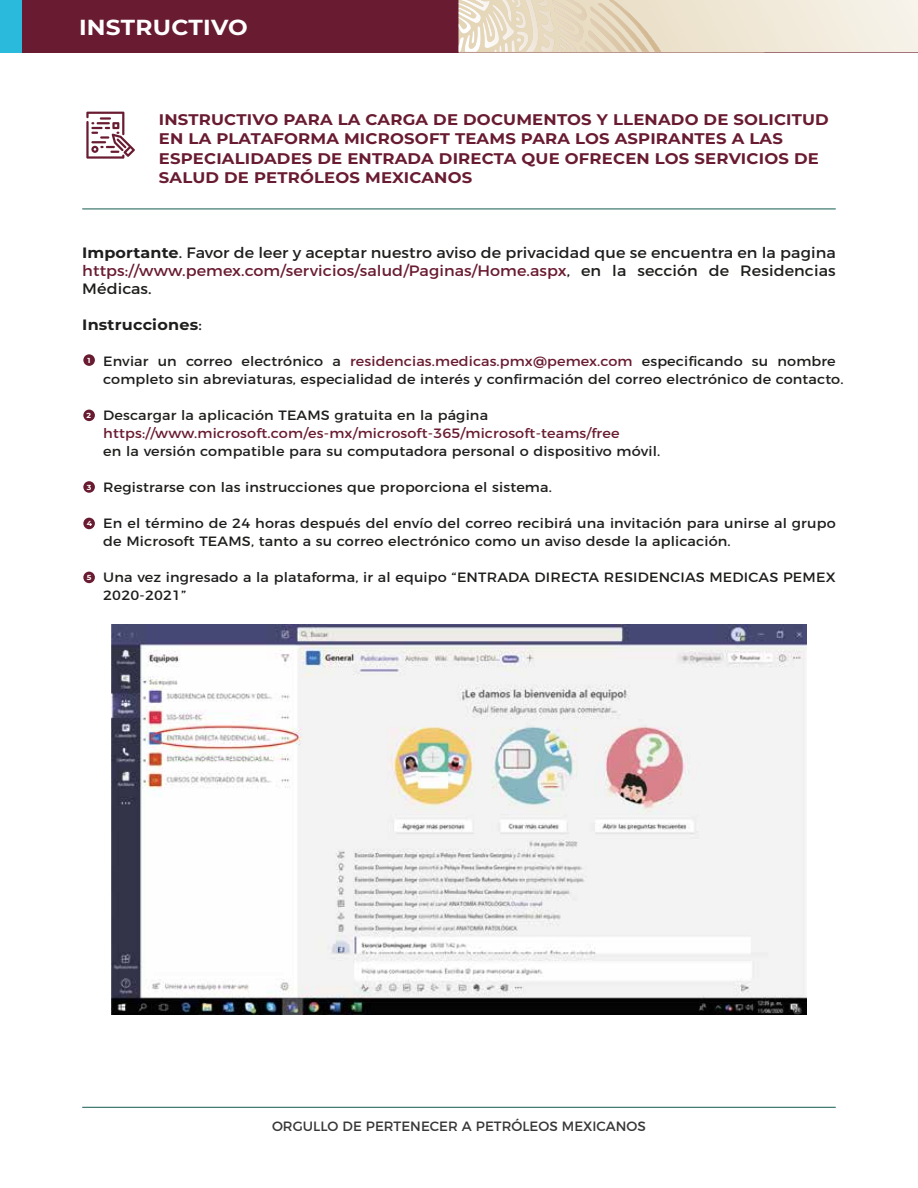
<style>
.page{position:relative;width:918px;height:1188px;background:#fff}
.page>*{position:absolute;margin:0;border:0;box-sizing:border-box;transform-origin:0 0}
.t1{font:700 21.75px "Montserrat";letter-spacing:.01em;color:#fff;scale:1.07 1}
.t2{font:700 15.45px/19.5px "Montserrat";letter-spacing:.01em;color:#691b31;scale:1.07 1}
.t3{font:15px/18px "Montserrat";letter-spacing:.005em;color:#1e1e1c;text-align:justify;scale:1.07 1}
.t4{font:700 15px "Montserrat";letter-spacing:.01em;color:#1e1e1c;scale:1.07 1}
.t5{font:13.5px/18px "Montserrat";letter-spacing:.01em;color:#1e1e1c;scale:1.07 1}
.t6{font:13.5px "Montserrat";letter-spacing:.01em;color:#691b31;scale:1.07 1}
.t7{font:13.5px "Montserrat";color:#383737}
.t8{font:700 7.35px "Montserrat";color:#fff;scale:1.07 1}
.s1{font-weight:700}
.s2{color:#691b31}
.s3{font-weight:400}
</style>
<div class="page">
<hr style="left:82px;top:209px;width:754px;height:1px;background:#145c4f">
<hr style="left:82px;top:1107px;width:754px;height:1px;background:#145c4f">
<div style="left:0;top:0;width:918px;height:52px;background:#691b31"></div>
<div style="left:0;top:0;width:22px;height:53px;background:#2abbdc"></div>
<svg style="left:459px;top:0;width:459px;height:52px;background:#ede3d0"></svg>
<svg style="left:86px;top:112px;width:49px;height:47px"></svg>
<div style="left:83px;top:354px;width:12px;height:12px;background:#691b31;border-radius:50%"></div>
<div style="left:83px;top:410px;width:12px;height:11px;background:#691b31;border-radius:50%"></div>
<div style="left:83px;top:481px;width:12px;height:12px;background:#691b31;border-radius:50%"></div>
<div style="left:83px;top:518px;width:12px;height:11px;background:#691b31;border-radius:50%"></div>
<div style="left:83px;top:572px;width:12px;height:11px;background:#691b31;border-radius:50%"></div>
<img style="left:112px;top:624px;width:694px;height:391px">
<h1 class="t1" style="left:79px;top:11px;width:159px">INSTRUCTIVO</h1>
<p class="t2" style="left:159px;top:109px;width:628px">INSTRUCTIVO PARA LA CARGA DE DOCUMENTOS Y LLENADO DE SOLICITUD EN LA PLATAFORMA MICROSOFT TEAMS PARA LOS ASPIRANTES A LAS ESPECIALIDADES DE ENTRADA DIRECTA QUE OFRECEN LOS SERVICIOS DE SALUD DE PETRÓLEOS MEXICANOS</p>
<p class="t3" style="left:82px;top:242px;width:706px"><span class="s1">Importante</span>. Favor de leer y aceptar nuestro aviso de privacidad que se encuentra en la pagina <span class="s2">https://www.pemex.com/servicios/salud/Paginas/Home.aspx</span>, en la sección de Residencias Médicas.</p>
<p class="t4" style="left:82px;top:314px;width:113px">Instrucciones<span class="s3">:</span></p>
<p class="t5" style="left:103px;top:351px;width:693px">Enviar un correo electrónico a <span class="s2">residencias.medicas.pmx@pemex.com</span> especificando su nombre completo sin abreviaturas, especialidad de interés y confirmación del correo electrónico de contacto.</p>
<p class="t5" style="left:103px;top:405px;width:361px">Descargar la aplicación TEAMS gratuita en la página</p>
<p class="t6" style="left:103px;top:422px;width:484px">https://www.microsoft.com/es-mx/microsoft-365/microsoft-teams/free</p>
<p class="t5" style="left:103px;top:441px;width:522px">en la versión compatible para su computadora personal o dispositivo móvil.</p>
<p class="t5" style="left:103px;top:477px;width:421px">Registrarse con las instrucciones que proporciona el sistema.</p>
<p class="t5" style="left:103px;top:513px;width:686px">En el término de 24 horas después del envío del correo recibirá una invitación para unirse al grupo de Microsoft TEAMS, tanto a su correo electrónico como un aviso desde la aplicación.</p>
<p class="t5" style="left:103px;top:567px;width:686px">Una vez ingresado a la plataforma, ir al equipo “ENTRADA DIRECTA RESIDENCIAS MEDICAS PEMEX<br>2020-2021”</p>
<p class="t8" style="left:88px;top:355px;width:4px">1</p>
<p class="t8" style="left:87px;top:410px;width:6px">2</p>
<p class="t8" style="left:87px;top:482px;width:6px">3</p>
<p class="t8" style="left:87px;top:518px;width:7px">4</p>
<p class="t8" style="left:87px;top:572px;width:6px">5</p>
<p class="t7" style="left:272px;top:1116px;width:375px">ORGULLO DE PERTENECER A PETRÓLEOS MEXICANOS</p>
</div>
